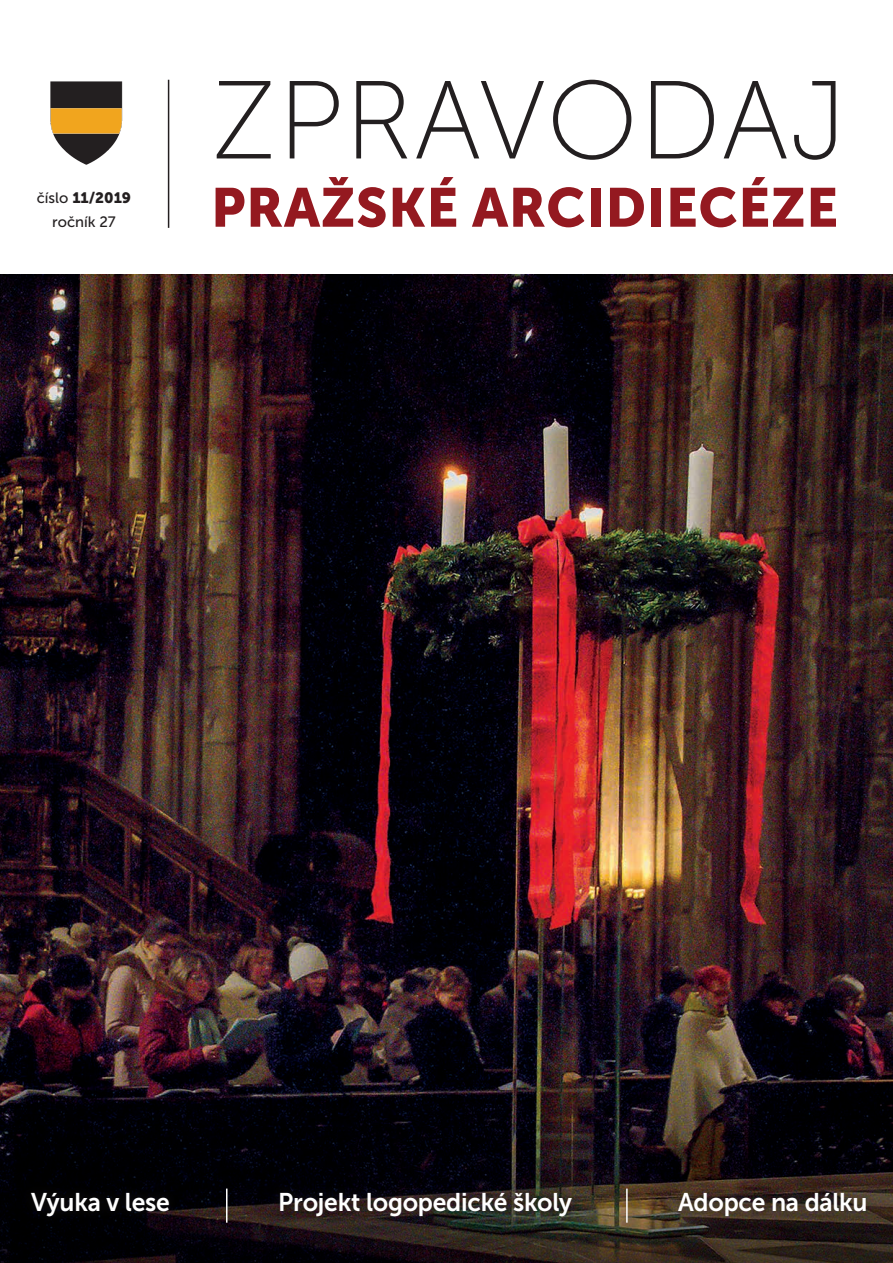
<style>
.page{position:relative;width:893px;height:1263px;background:#fff}
.page>*{position:absolute;margin:0;border:0;box-sizing:border-box;transform-origin:0 0}
.t1{font:110.7px "Museo Sans 100";letter-spacing:.01em;color:#231f20}
.t2{font:54.45px "Museo Sans 900";letter-spacing:.01em;color:#941920}
.t3{font:25.5px "Museo Sans 700";letter-spacing:-.01em;color:#fff}
.t4{font:15px "Museo Sans 900";color:#231f20}
.t5{font:15px "Museo Sans 500";color:#231f20}
.s1{font-family:"Museo Sans 500"}
</style>
<div class="page">
<img style="left:0;top:274px;width:893px;height:783px">
<img style="left:0;top:1057px;width:893px;height:206px">
<svg style="left:50px;top:81px;width:73px;height:84px"></svg>
<hr style="left:168px;top:80px;width:1px;height:148px;background:#231f20">
<div style="left:21px;top:1181px;width:159px;height:46px;background:#1d1918;opacity:.75"></div>
<div style="left:269px;top:1181px;width:313px;height:46px;background:#1d1918;opacity:.75"></div>
<hr style="left:226px;top:1188px;width:1px;height:35px;background:#fff">
<div style="left:668px;top:1181px;width:209px;height:46px;background:#1d1918;opacity:.75"></div>
<hr style="left:626px;top:1188px;width:2px;height:35px;background:#fff">
<p class="t4" style="left:37px;top:189px;width:96px"><span class="s1">číslo</span> 11/2019</p>
<p class="t5" style="left:52px;top:213px;width:65px">ročník 27</p>
<h1 class="t1" style="left:212px;top:62px;width:636px">ZPRAVODAJ</h1>
<h2 class="t2" style="left:211px;top:177px;width:629px">PRAŽSKÉ ARCIDIECÉZE</h2>
<p class="t3" style="left:31px;top:1188px;width:140px">Výuka v lese</p>
<p class="t3" style="left:278px;top:1188px;width:295px">Projekt logopedické školy</p>
<p class="t3" style="left:678px;top:1188px;width:191px">Adopce na dálku</p>
</div>
